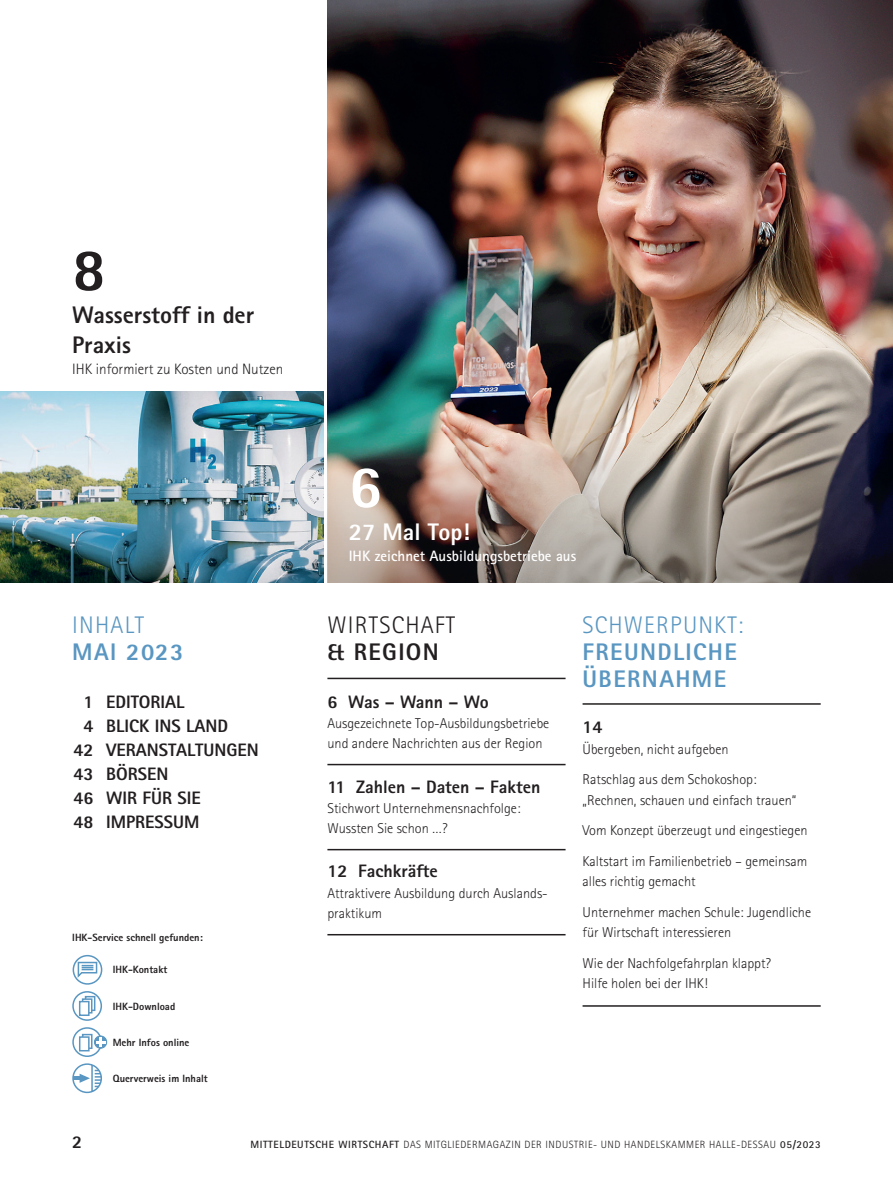
<style>
.page{position:relative;width:893px;height:1191px;background:#fff}
.page>*{position:absolute;margin:0;border:0;box-sizing:border-box;transform-origin:0 0}
.t1{font:800 60px "Rotis Sans Serif";color:#231f20}
.t2{font:800 60px "Rotis Sans Serif";color:#fff}
.t3{font:800 24px/30px "Rotis Sans Serif";color:#231f20}
.t4{font:800 24px/27px "Rotis Sans Serif";letter-spacing:.06em;color:#5996c1}
.t5{font:300 24px "Rotis Sans Serif";letter-spacing:.05em;color:#5996c1}
.t6{font:300 24px "Rotis Sans Serif";letter-spacing:.05em;color:#231f20}
.t7{font:800 24px "Rotis Sans Serif";color:#fff}
.t8{font:800 18px "Rotis Sans Serif";color:#231f20}
.t9{font:700 15px "Rotis Sans Serif";color:#fff}
.t10{font:300 15px "Rotis Sans Serif";color:#231f20}
.t11{font:300 14.25px/30.8px "Rotis Sans Serif";color:#231f20}
.t12{font:300 10.5px "Rotis Sans Serif";letter-spacing:.05em;color:#231f20}
.t13{font:800 10.5px "Rotis Sans Serif";color:#231f20}
.s1{font-weight:700}
</style>
<div class="page">
<img style="left:0;top:391px;width:323px;height:192px">
<svg style="left:74px;top:1027px;width:34px;height:30px"></svg>
<div style="left:72px;top:1027px;width:30px;height:30px;border:2px solid #5996c1;border-radius:50%"></div>
<div style="left:82px;top:1033px;width:11px;height:16px;border:2px solid #5996c1"></div>
<div style="left:80px;top:1037px;width:9px;height:13px;background:#fff"></div>
<div style="left:79px;top:1036px;width:11px;height:15px;border:2px solid #5996c1"></div>
<div style="left:94px;top:1035px;width:13px;height:13px;border:1px solid #5996c1;border-radius:50%"></div>
<svg style="left:96px;top:1037px;width:9px;height:9px"></svg>
<svg style="left:72px;top:991px;width:30px;height:30px"></svg>
<div style="left:72px;top:991px;width:30px;height:29px;border:2px solid #5996c1;border-radius:50%"></div>
<div style="left:85px;top:996px;width:10px;height:15px;border:2px solid #5996c1"></div>
<div style="left:82px;top:998px;width:10px;height:15px;border:2px solid #5996c1"></div>
<div style="left:80px;top:1001px;width:9px;height:14px;background:#fff"></div>
<div style="left:79px;top:1000px;width:11px;height:16px;border:2px solid #5996c1"></div>
<svg style="left:72px;top:954px;width:31px;height:31px"></svg>
<div style="left:73px;top:955px;width:29px;height:29px;border:2px solid #5996c1;border-radius:50%"></div>
<svg style="left:77px;top:961px;width:21px;height:18px"></svg>
<div style="left:72px;top:1063px;width:30px;height:30px;border:2px solid #5996c1;border-radius:50%"></div>
<hr style="left:74px;top:1076px;width:11px;height:4px;background:#5996c1">
<svg style="left:80px;top:1064px;width:21px;height:28px"></svg>
<hr style="left:327px;top:849px;width:239px;height:1px;background:#231f20">
<hr style="left:327px;top:934px;width:239px;height:1px;background:#231f20">
<hr style="left:327px;top:764px;width:239px;height:1px;background:#231f20">
<hr style="left:327px;top:677px;width:239px;height:2px;background:#231f20">
<hr style="left:583px;top:703px;width:238px;height:1px;background:#231f20">
<hr style="left:583px;top:1005px;width:238px;height:1px;background:#231f20">
<img style="left:327px;top:0;width:566px;height:434px">
<img style="left:327px;top:434px;width:566px;height:149px">
<h1 class="t1" style="left:72px;top:249px;width:35px">8</h1>
<h2 class="t3" style="left:72px;top:302px;width:183px">Wasserstoff in der<br>Praxis</h2>
<p class="t10" style="left:72px;top:364px;width:212px">IHK informiert zu Kosten und Nutzen</p>
<h2 class="t5" style="left:72px;top:617px;width:73px">INHALT</h2>
<h2 class="t4" style="left:72px;top:641px;width:113px">MAI 2023</h2>
<p class="t8" style="left:84px;top:695px;width:102px">1 EDITORIAL</p>
<p class="t8" style="left:84px;top:719px;width:146px">4 BLICK INS LAND</p>
<p class="t8" style="left:74px;top:743px;width:187px">42 VERANSTALTUNGEN</p>
<p class="t8" style="left:74px;top:767px;width:97px">43 BÖRSEN</p>
<p class="t8" style="left:74px;top:791px;width:129px">46 WIR FÜR SIE</p>
<p class="t8" style="left:74px;top:815px;width:128px">48 IMPRESSUM</p>
<p class="t13" style="left:72px;top:933px;width:132px">IHK-Service schnell gefunden:</p>
<p class="t13" style="left:113px;top:966px;width:56px">IHK-Kontakt</p>
<p class="t13" style="left:113px;top:1002px;width:64px">IHK-Download</p>
<p class="t13" style="left:113px;top:1038px;width:78px">Mehr Infos online</p>
<p class="t13" style="left:113px;top:1074px;width:96px">Querverweis im Inhalt</p>
<h1 class="t2" style="left:349px;top:466px;width:35px">6</h1>
<h2 class="t7" style="left:349px;top:523px;width:123px">27 Mal Top!</h2>
<p class="t9" style="left:349px;top:551px;width:229px">IHK zeichnet Ausbildungsbetriebe aus</p>
<h2 class="t6" style="left:327px;top:617px;width:129px">WIRTSCHAFT</h2>
<h2 class="t3" style="left:327px;top:639px;width:113px">&amp; REGION</h2>
<p class="t8" style="left:327px;top:695px;width:163px">6 Was – Wann – Wo</p>
<p class="t11" style="left:327px;top:714px;width:223px;line-height:20.2px">Ausgezeichnete Top-Ausbildungsbetriebe und andere Nachrichten aus der Region</p>
<p class="t8" style="left:327px;top:780px;width:215px">11 Zahlen – Daten – Fakten</p>
<p class="t11" style="left:327px;top:799px;width:195px;line-height:20.2px">Stichwort Unternehmensnachfolge:<br>Wussten Sie schon …?</p>
<p class="t8" style="left:327px;top:865px;width:112px">12 Fachkräfte</p>
<p class="t11" style="left:327px;top:884px;width:222px;line-height:20.2px">Attraktivere Ausbildung durch Auslands&shy;praktikum</p>
<h2 class="t5" style="left:583px;top:617px;width:162px">SCHWERPUNKT:</h2>
<h2 class="t4" style="left:583px;top:641px;width:156px">FREUNDLICHE<br>ÜBERNAHME</h2>
<p class="t8" style="left:583px;top:721px;width:21px">14</p>
<p class="t11" style="left:583px;top:735px;width:175px">Übergeben, nicht aufgeben<br>Ratschlag aus dem Schokoshop:</p>
<p class="t11" style="left:583px;top:786px;width:227px">„Rechnen, schauen und einfach trauen“<br>Vom Konzept überzeugt und eingestiegen<br>Kaltstart im Familienbetrieb – gemeinsam</p>
<p class="t11" style="left:583px;top:867px;width:230px">alles richtig gemacht<br>Unternehmer machen Schule: Jugendliche</p>
<p class="t11" style="left:583px;top:918px;width:190px">für Wirtschaft interessieren<br>Wie der Nachfolgefahrplan klappt?</p>
<p class="t11" style="left:583px;top:969px;width:127px">Hilfe holen bei der IHK!</p>
<p class="t8" style="left:72px;top:1135px;width:12px">2</p>
<p class="t12" style="left:250px;top:1141px;width:572px"><span class="s1">MITTELDEUTSCHE WIRTSCHAFT</span> DAS MITGLIEDERMAGAZIN DER INDUSTRIE- UND HANDELSKAMMER HALLE-DESSAU <span class="s1">05/2023</span></p>
</div>
